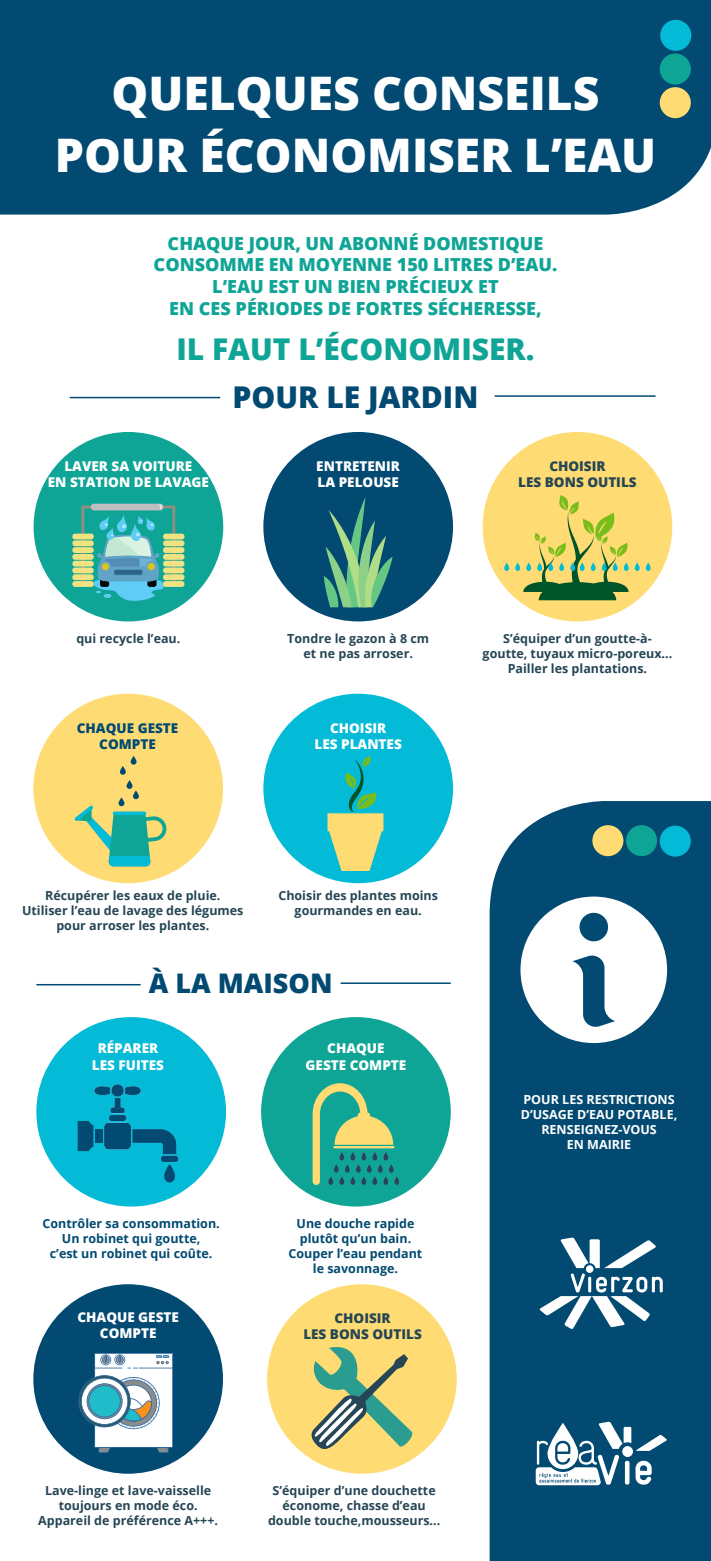
<style>
.page{position:relative;width:711px;height:1561px;background:#fff}
.page>*{position:absolute;margin:0;border:0;box-sizing:border-box;transform-origin:0 0}
.t1{font:800 46.25px "Open Sans";color:#fff}
.t2{font:800 30px "Open Sans";color:#0fa596}
.t3{font:800 30px "Open Sans";color:#024a72}
.t4{font:800 27px "Open Sans";color:#024a72}
.t5{font:800 18px "Open Sans";color:#0fa596}
.t6{font:800 13.5px/16.2px "Open Sans";color:#fff;text-align:center}
.t7{font:800 13.5px "Open Sans";color:#264655}
.t8{font:800 13.5px "Open Sans";color:#024a72}
.t9{font:700 12.5px/15px "Open Sans";color:#264655;text-align:center}
.t10{font:700 12.5px "Open Sans";color:#024a72}
.t11{font:700 12.5px/15px "Open Sans";color:#fff}
</style>
<div class="page">
<div style="left:263px;top:432px;width:189px;height:189px;background:#024a72;border-radius:50%"></div>
<div style="left:34px;top:432px;width:189px;height:189px;background:#0fa596;border-radius:50%"></div>
<div style="left:33px;top:1284px;width:190px;height:189px;background:#024a72;border-radius:50%"></div>
<div style="left:267px;top:1284px;width:189px;height:189px;background:#ffdb73;border-radius:50%"></div>
<div style="left:261px;top:1017px;width:189px;height:189px;background:#0fa596;border-radius:50%"></div>
<div style="left:36px;top:1017px;width:190px;height:189px;background:#03bbd7;border-radius:50%"></div>
<svg style="left:78px;top:1084px;width:100px;height:98px"></svg>
<svg style="left:312px;top:1083px;width:87px;height:102px"></svg>
<svg style="left:311px;top:1347px;width:102px;height:102px"></svg>
<svg style="left:78px;top:1353px;width:94px;height:99px;background:#9fbecb"></svg>
<svg style="left:323px;top:497px;width:69px;height:110px"></svg>
<div style="left:163px;top:533px;width:21px;height:6px;background:#f2e382;border-radius:3px"></div>
<div style="left:163px;top:540px;width:21px;height:6px;background:#f2e382;border-radius:3px"></div>
<div style="left:163px;top:547px;width:21px;height:6px;background:#f2e382;border-radius:3px"></div>
<div style="left:163px;top:554px;width:21px;height:6px;background:#f2e382;border-radius:3px"></div>
<div style="left:163px;top:561px;width:21px;height:5px;background:#f2e382;border-radius:3px"></div>
<div style="left:163px;top:567px;width:21px;height:6px;background:#f2e382;border-radius:3px"></div>
<div style="left:163px;top:574px;width:21px;height:6px;background:#f2e382;border-radius:3px"></div>
<div style="left:163px;top:581px;width:21px;height:6px;background:#f2e382;border-radius:3px"></div>
<div style="left:72px;top:533px;width:22px;height:6px;background:#f2e382;border-radius:3px"></div>
<div style="left:72px;top:540px;width:22px;height:6px;background:#f2e382;border-radius:3px"></div>
<div style="left:72px;top:547px;width:22px;height:6px;background:#f2e382;border-radius:3px"></div>
<div style="left:72px;top:554px;width:22px;height:6px;background:#f2e382;border-radius:3px"></div>
<div style="left:72px;top:561px;width:22px;height:5px;background:#f2e382;border-radius:3px"></div>
<div style="left:72px;top:567px;width:22px;height:6px;background:#f2e382;border-radius:3px"></div>
<div style="left:72px;top:574px;width:22px;height:6px;background:#f2e382;border-radius:3px"></div>
<div style="left:72px;top:581px;width:22px;height:6px;background:#f2e382;border-radius:3px"></div>
<svg style="left:81px;top:504px;width:94px;height:97px"></svg>
<div style="left:482px;top:432px;width:189px;height:189px;background:#ffdb73;border-radius:50%"></div>
<div style="left:263px;top:693px;width:189px;height:190px;background:#03bbd7;border-radius:50%"></div>
<div style="left:33px;top:693px;width:190px;height:190px;background:#ffdb73;border-radius:50%"></div>
<hr style="left:36px;top:984px;width:105px;height:1px;background:#024a72">
<hr style="left:340px;top:982px;width:110px;height:2px;background:#024a72">
<svg style="left:504px;top:495px;width:146px;height:105px"></svg>
<svg style="left:327px;top:756px;width:56px;height:115px"></svg>
<hr style="left:70px;top:397px;width:150px;height:1px;background:#024a72">
<hr style="left:494px;top:395px;width:161px;height:2px;background:#024a72">
<svg style="left:74px;top:805px;width:93px;height:61px"></svg>
<svg style="left:126px;top:780px;width:6px;height:9px"></svg>
<svg style="left:133px;top:790px;width:6px;height:9px"></svg>
<svg style="left:130px;top:756px;width:6px;height:8px"></svg>
<svg style="left:118px;top:797px;width:6px;height:9px"></svg>
<svg style="left:120px;top:766px;width:6px;height:9px"></svg>
<div style="left:489px;top:801px;width:221px;height:759px;background:#024a72"></div>
<div style="left:0;top:0;width:710px;height:215px;background:#024a72"></div>
<svg style="left:535px;top:1421px;width:131px;height:64px"></svg>
<svg style="left:539px;top:1237px;width:123px;height:92px"></svg>
<div style="left:520px;top:896px;width:146px;height:147px;background:#fff;border-radius:50%"></div>
<svg style="left:572px;top:955px;width:42px;height:72px"></svg>
<div style="left:579px;top:913px;width:28px;height:28px;background:#024a72;border-radius:50%"></div>
<div style="left:659px;top:87px;width:31px;height:31px;background:#ffdb73;border-radius:50%"></div>
<div style="left:659px;top:53px;width:31px;height:31px;background:#0fa596;border-radius:50%"></div>
<div style="left:659px;top:20px;width:31px;height:31px;background:#03bbd7;border-radius:50%"></div>
<div style="left:592px;top:825px;width:31px;height:31px;background:#ffdb73;border-radius:50%"></div>
<div style="left:625px;top:825px;width:31px;height:31px;background:#0fa596;border-radius:50%"></div>
<div style="left:659px;top:825px;width:31px;height:31px;background:#03bbd7;border-radius:50%"></div>
<p class="t1" style="left:111px;top:58px;width:489px">QUELQUES CONSEILS</p>
<p class="t1" style="left:55px;top:120px;width:602px">POUR ÉCONOMISER L’EAU</p>
<p class="t5" style="left:167px;top:229px;width:377px">CHAQUE JOUR, UN ABONNÉ DOMESTIQUE</p>
<p class="t5" style="left:153px;top:251px;width:405px">CONSOMME EN MOYENNE 150 LITRES D’EAU.</p>
<p class="t5" style="left:212px;top:273px;width:288px">L’EAU EST UN BIEN PRÉCIEUX ET</p>
<p class="t5" style="left:169px;top:294px;width:373px">EN CES PÉRIODES DE FORTES SÉCHERESSE,</p>
<p class="t2" style="left:176px;top:326px;width:359px">IL FAUT L’ÉCONOMISER.</p>
<p class="t6" style="left:48px;top:457px;width:163px">LAVER SA VOITURE<br>EN STATION DE LAVAGE</p>
<p class="t3" style="left:232px;top:374px;width:247px">POUR LE JARDIN</p>
<p class="t6" style="left:316px;top:457px;width:85px">ENTRETENIR</p>
<p class="t6" style="left:317px;top:473px;width:83px">LA PELOUSE</p>
<p class="t7" style="left:549px;top:455px;width:58px">CHOISIR</p>
<p class="t7" style="left:518px;top:472px;width:120px">LES BONS OUTILS</p>
<p class="t9" style="left:76px;top:630px;width:105px">qui recycle l’eau.</p>
<p class="t8" style="left:77px;top:717px;width:103px">CHAQUE GESTE</p>
<p class="t8" style="left:99px;top:734px;width:58px">COMPTE</p>
<p class="t9" style="left:287px;top:630px;width:143px">Tondre le gazon à 8 cm</p>
<p class="t9" style="left:303px;top:645px;width:111px">et ne pas arroser.</p>
<p class="t6" style="left:330px;top:719px;width:58px">CHOISIR</p>
<p class="t6" style="left:314px;top:735px;width:89px">LES PLANTES</p>
<p class="t9" style="left:482px;top:630px;width:191px">S’équiper d’un goutte-à&shy;goutte, tuyaux micro-poreux...</p>
<p class="t9" style="left:507px;top:660px;width:141px">Pailler les plantations.</p>
<p class="t9" style="left:45px;top:887px;width:177px">Récupérer les eaux de pluie.</p>
<p class="t9" style="left:22px;top:902px;width:223px">Utiliser l’eau de lavage des légumes pour arroser les plantes.</p>
<p class="t9" style="left:278px;top:887px;width:161px">Choisir des plantes moins gourmandes en eau.</p>
<p class="t4" style="left:149px;top:962px;width:185px">À LA MAISON</p>
<p class="t6" style="left:92px;top:1039px;width:73px">RÉPARER<br>LES FUITES</p>
<p class="t6" style="left:327px;top:1039px;width:59px">CHAQUE</p>
<p class="t6" style="left:305px;top:1056px;width:102px">GESTE COMPTE</p>
<p class="t10" style="left:42px;top:1214px;width:179px">Contrôler sa consommation.</p>
<p class="t10" style="left:62px;top:1229px;width:140px">Un robinet qui goutte,</p>
<p class="t10" style="left:50px;top:1244px;width:164px">c’est un robinet qui coûte.</p>
<p class="t6" style="left:77px;top:1308px;width:103px">CHAQUE GESTE</p>
<p class="t6" style="left:100px;top:1324px;width:58px">COMPTE</p>
<p class="t10" style="left:296px;top:1214px;width:119px">Une douche rapide</p>
<p class="t10" style="left:299px;top:1229px;width:113px">plutôt qu’un bain.</p>
<p class="t10" style="left:288px;top:1244px;width:135px">Couper l’eau pendant</p>
<p class="t10" style="left:313px;top:1259px;width:87px">le savonnage.</p>
<p class="t7" style="left:334px;top:1307px;width:58px">CHOISIR</p>
<p class="t7" style="left:303px;top:1323px;width:120px">LES BONS OUTILS</p>
<p class="t9" style="left:45px;top:1482px;width:167px">Lave-linge et lave-vaisselle</p>
<p class="t9" style="left:59px;top:1497px;width:140px">toujours en mode éco.</p>
<p class="t9" style="left:38px;top:1512px;width:181px">Appareil de préférence A+++.</p>
<p class="t9" style="left:272px;top:1482px;width:164px">S’équiper d’une douchette</p>
<p class="t9" style="left:282px;top:1497px;width:145px">économe, chasse d’eau</p>
<p class="t9" style="left:268px;top:1512px;width:174px">double touche,mousseurs...</p>
<p class="t11" style="left:520px;top:1091px;width:158px">POUR LES RESTRICTIONS<br>D’USAGE D’EAU POTABLE,</p>
<p class="t11" style="left:541px;top:1121px;width:117px">RENSEIGNEZ-VOUS</p>
<p class="t11" style="left:566px;top:1136px;width:66px">EN MAIRIE</p>
</div>
